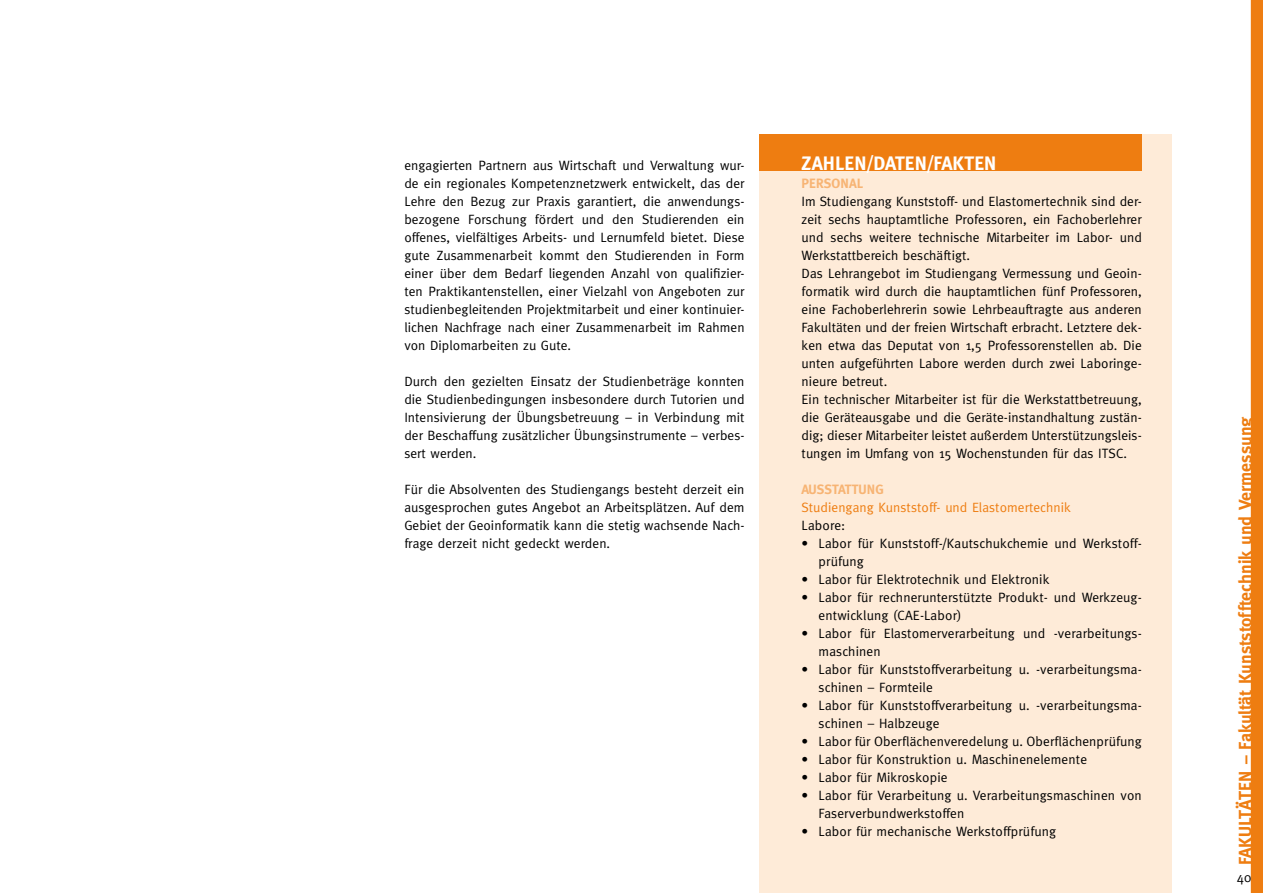
<style>
.page{position:relative;width:1263px;height:893px;background:#fff}
.page>*{position:absolute;margin:0;border:0;box-sizing:border-box;transform-origin:0 0}
.t1{font:700 19.5px "Meta";letter-spacing:.005em;color:#fff}
.t2{font:700 18px "Meta";color:#ee7d11}
.t3{font:13.5px/18px "Meta";letter-spacing:.005em;color:#000}
.t4{font:13.5px/18px "Meta";letter-spacing:.005em;color:#ee7d11}
.s1{font-weight:700;color:#f7b474}
.s2{color:#000}
</style>
<div class="page">
<div style="left:1251px;top:0;width:12px;height:893px;background:#ee7d11"></div>
<div style="left:759px;top:134px;width:412px;height:759px;background:#feebd8"></div>
<div style="left:759px;top:134px;width:383px;height:36px;background:#ee7d11"></div>
<p class="t3" style="left:404px;top:156px;width:342px;text-align:justify">engagierten Partnern aus Wirtschaft und Verwaltung wur&shy;de ein regionales Kompetenznetzwerk entwickelt, das der Lehre den Bezug zur Praxis garantiert, die anwendungs&shy;bezogene Forschung fördert und den Studierenden ein offenes, vielfältiges Arbeits- und Lernumfeld bietet. Diese gute Zusammenarbeit kommt den Studierenden in Form einer über dem Bedarf liegenden Anzahl von qualifizier&shy;ten Praktikantenstellen, einer Vielzahl von Angeboten zur studienbegleitenden Projektmitarbeit und einer kontinuier&shy;lichen Nachfrage nach einer Zusammenarbeit im Rahmen von Diplomarbeiten zu Gute.</p>
<p class="t3" style="left:404px;top:372px;width:342px;text-align:justify">Durch den gezielten Einsatz der Studienbeträge konnten die Studienbedingungen insbesondere durch Tutorien und Intensivierung der Übungsbetreuung – in Verbindung mit der Beschaffung zusätzlicher Übungsinstrumente – verbes&shy;sert werden.</p>
<p class="t3" style="left:404px;top:480px;width:342px;text-align:justify">Für die Absolventen des Studiengangs besteht derzeit ein ausgesprochen gutes Angebot an Arbeitsplätzen. Auf dem Gebiet der Geoinformatik kann die stetig wachsende Nach&shy;frage derzeit nicht gedeckt werden.</p>
<p class="t1" style="left:801px;top:152px;width:196px">ZAHLEN/DATEN/FAKTEN</p>
<p class="t3" style="left:801px;top:174px;width:342px"><span class="s1">PERSONAL<br></span>Im Studiengang Kunststoff- und Elastomertechnik sind der&shy;zeit sechs hauptamtliche Professoren, ein Fachoberlehrer und sechs weitere technische Mitarbeiter im Labor- und Werkstattbereich beschäftigt.<br>Das Lehrangebot im Studiengang Vermessung und Geoin&shy;formatik wird durch die hauptamtlichen fünf Professoren, eine Fachoberlehrerin sowie Lehrbeauftragte aus anderen Fakultäten und der freien Wirtschaft erbracht. Letztere dek&shy;ken etwa das Deputat von 1,5 Professorenstellen ab. Die unten aufgeführten Labore werden durch zwei Laboringe&shy;nieure betreut.<br>Ein technischer Mitarbeiter ist für die Werkstattbetreuung, die Geräteausgabe und die Geräte-instandhaltung zustän&shy;dig; dieser Mitarbeiter leistet außerdem Unterstützungsleis&shy;tungen im Umfang von 15 Wochenstunden für das ITSC.</p>
<p class="t4" style="left:801px;top:480px;width:271px"><span class="s1">AUSSTATTUNG<br></span>Studiengang Kunststoff- und Elastomertechnik<br><span class="s2">Labore:</span></p>
<p class="t3" style="left:819px;top:534px;width:325px;text-indent:-17px">• Labor für Kunststoff-/Kautschukchemie und Werkstoff&shy;prüfung</p>
<p class="t3" style="left:801px;top:570px;width:249px">• Labor für Elektrotechnik und Elektronik</p>
<p class="t3" style="left:819px;top:588px;width:325px;text-indent:-17px">• Labor für rechnerunterstützte Produkt- und Werkzeug&shy;entwicklung (CAE-Labor)</p>
<p class="t3" style="left:819px;top:624px;width:325px;text-indent:-17px">• Labor für Elastomerverarbeitung und -verarbeitungs&shy;maschinen</p>
<p class="t3" style="left:819px;top:660px;width:325px;text-indent:-17px">• Labor für Kunststoffverarbeitung u. -verarbeitungsma&shy;schinen – Formteile</p>
<p class="t3" style="left:819px;top:696px;width:325px;text-indent:-17px">• Labor für Kunststoffverarbeitung u. -verarbeitungsma&shy;schinen – Halbzeuge</p>
<p class="t3" style="left:801px;top:732px;width:342px">• Labor für Oberflächenveredelung u. Oberflächenprüfung</p>
<p class="t3" style="left:801px;top:750px;width:287px">• Labor für Konstruktion u. Maschinenelemente</p>
<p class="t3" style="left:801px;top:768px;width:148px">• Labor für Mikroskopie</p>
<p class="t3" style="left:819px;top:786px;width:325px;text-indent:-17px">• Labor für Verarbeitung u. Verarbeitungsmaschinen von<br>Faserverbundwerkstoffen</p>
<p class="t3" style="left:801px;top:822px;width:256px">• Labor für mechanische Werkstoffprüfung</p>
<p class="t2" style="left:1235px;top:865px;width:450px;rotate:-90deg">FAKULTÄTEN – Fakultät Kunststofftechnik und Vermessung</p>
<p class="t3" style="left:1237px;top:869px;width:16px">40</p>
</div>
